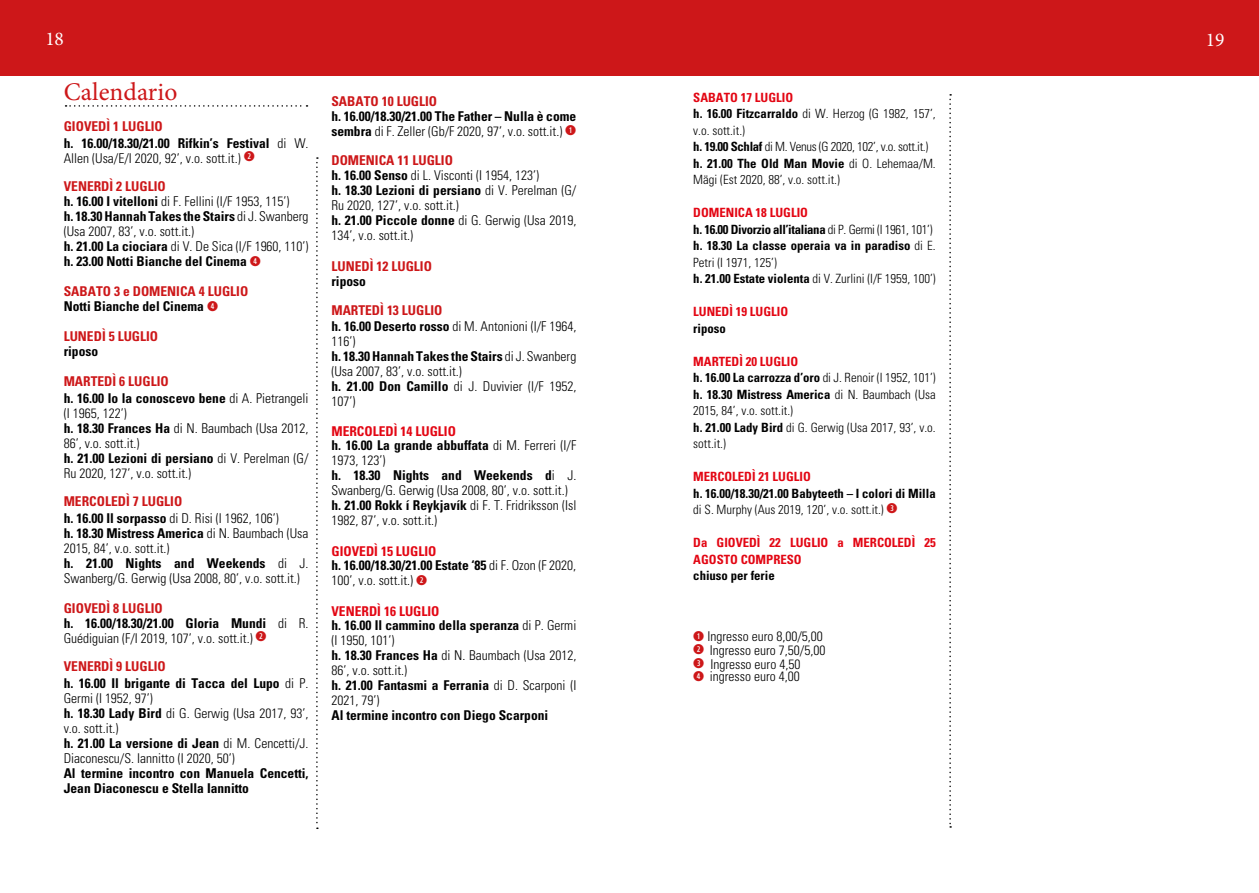
<style>
.page{position:relative;width:1259px;height:893px;background:#fff}
.page>*{position:absolute;margin:0;border:0;box-sizing:border-box;transform-origin:0 0}
.t1{font:25.5px "Minion Pro";color:#cd1719}
.t2{font:19.5px "Minion Pro";color:#fff}
.t3{font:300 condensed 13.5px/15px "Univers";color:#000}
.t4{font:700 condensed 13.5px/15px "Univers";color:#000}
.t5{font:700 condensed 13.5px/15px "Univers";color:#cd1719}
.t6{font:300 condensed 12.75px/16.5px "Univers";color:#000}
.t7{font:700 condensed 12.75px/16.5px "Univers";color:#000}
.t8{font:700 condensed 12.75px/16.5px "Univers";color:#e30613}
.s1{color:#cd1719}
.s2{font-weight:300}
.s3{font-family:"Combi Numerals";font-stretch:normal;color:#cd1719}
.s4{color:#000}
.s5{font-family:"Combi Numerals";font-stretch:normal}
.s6{font-weight:700}
.s7{font-weight:700;color:#cd1719}
.s8{color:#e30613}
.s9{font-weight:700;color:#e30613}
.s10{font-family:"Combi Numerals";font-stretch:normal;font-size:13.5px;color:#cd1719}
.s11{font-family:"Combi Numerals";font-weight:700;font-stretch:normal;color:#cd1719}
</style>
<div class="page">
<svg style="left:316px;top:157px;width:2px;height:672px"></svg>
<svg style="left:66px;top:105px;width:241px;height:2px"></svg>
<div style="left:0;top:0;width:1259px;height:76px;background:#cd1719"></div>
<svg style="left:949px;top:94px;width:2px;height:734px"></svg>
<h2 class="t2" style="left:45px;top:26px;width:20px">18</h2>
<h1 class="t1" style="left:64px;top:75px;width:115px">Calendario</h1>
<p class="t4" style="left:64px;top:118px;width:246px;line-height:16.5px"><span class="s1">GIOVEDÌ 1 LUGLIO<br></span>h. 16.00/18.30/21.00 Rifkin’s Festival <span class="s2">di W.</span></p>
<p class="t3" style="left:64px;top:150px;width:178px">Allen (Usa/E/I 2020, 92’, v.o. sott.it.)</p>
<p class="t4" style="left:64px;top:179px;width:246px"><span class="s1">VENERDÌ 2 LUGLIO<br></span>h. 16.00 I vitelloni <span class="s2">di F. Fellini (I/F 1953, 115’)<br></span>h. 18.30 Hannah Takes the Stairs <span class="s2">di J. Swanberg (Usa 2007, 83’, v.o. sott.it.)<br></span>h. 21.00 La ciociara <span class="s2">di V. De Sica (I/F 1960, 110’) </span>h. 23.00 Notti Bianche del Cinema <span class="s3">R</span></p>
<p class="t5" style="left:64px;top:284px;width:186px">SABATO 3 e DOMENICA 4 LUGLIO<br><span class="s4">Notti Bianche del Cinema</span> <span class="s5">R</span></p>
<p class="t5" style="left:64px;top:329px;width:96px">LUNEDÌ 5 LUGLIO</p>
<p class="t4" style="left:64px;top:344px;width:36px">riposo</p>
<p class="t4" style="left:64px;top:373px;width:246px;line-height:16.5px"><span class="s1">MARTEDÌ 6 LUGLIO<br></span>h. 16.00 Io la conoscevo bene <span class="s2">di A. Pietrangeli</span></p>
<p class="t3" style="left:64px;top:405px;width:246px">(I 1965, 122’)<br><span class="s6">h. 18.30 Frances Ha</span> di N. Baumbach (Usa 2012,<br>86’, v.o. sott.it.)<br><span class="s6">h. 21.00 Lezioni di persiano</span> di V. Perelman (G/<br>Ru 2020, 127’, v.o. sott.it.)</p>
<p class="t3" style="left:64px;top:493px;width:217px;line-height:16.5px"><span class="s7">MERCOLEDÌ 7 LUGLIO<br></span><span class="s6">h. 16.00 Il sorpasso</span> di D. Risi (I 1962, 106’)</p>
<p class="t3" style="left:64px;top:525px;width:246px"><span class="s6">h. 18.30 Mistress America</span> di N. Baumbach (Usa 2015, 84’, v.o. sott.it.)<br><span class="s6">h. 21.00 Nights and Weekends</span> di J.<br>Swanberg/G. Gerwig (Usa 2008, 80’, v.o. sott.it.)</p>
<p class="t3" style="left:64px;top:600px;width:246px"><span class="s7">GIOVEDÌ 8 LUGLIO<br></span><span class="s6">h. 16.00/18.30/21.00 Gloria Mundi</span> di R.<br>Guédiguian (F/I 2019, 107’, v.o. sott.it.)</p>
<p class="t4" style="left:64px;top:658px;width:246px;line-height:16.5px"><span class="s1">VENERDÌ 9 LUGLIO<br></span>h. 16.00 Il brigante di Tacca del Lupo <span class="s2">di P.</span></p>
<p class="t3" style="left:64px;top:690px;width:246px">Germi (I 1952, 97’)<br><span class="s6">h. 18.30 Lady Bird</span> di G. Gerwig (Usa 2017, 93’, v.o. sott.it.)<br><span class="s6">h. 21.00 La versione di Jean</span> di M. Cencetti/J.<br>Diaconescu/S. Iannitto (I 2020, 50’)</p>
<p class="t4" style="left:64px;top:765px;width:246px">Al termine incontro con Manuela Cencetti,<br>Jean Diaconescu e Stella Iannitto</p>
<p class="t5" style="left:331px;top:94px;width:107px">SABATO 10 LUGLIO</p>
<p class="t4" style="left:331px;top:109px;width:246px">h. 16.00/18.30/21.00 The Father – Nulla è come sembra <span class="s2">di F. Zeller (Gb/F 2020, 97’, v.o. sott.it.)</span></p>
<p class="t3" style="left:331px;top:153px;width:246px"><span class="s7">DOMENICA 11 LUGLIO<br></span><span class="s6">h. 16.00 Senso</span> di L. Visconti (I 1954, 123’)<br><span class="s6">h. 18.30 Lezioni di persiano</span> di V. Perelman (G/ Ru 2020, 127’, v.o. sott.it.)<br><span class="s6">h. 21.00 Piccole donne</span> di G. Gerwig (Usa 2019, 134’, v.o. sott.it.)</p>
<p class="t5" style="left:331px;top:259px;width:102px">LUNEDÌ 12 LUGLIO</p>
<p class="t4" style="left:331px;top:274px;width:36px">riposo</p>
<p class="t3" style="left:331px;top:302px;width:246px;line-height:16.5px"><span class="s7">MARTEDÌ 13 LUGLIO<br></span><span class="s6">h. 16.00 Deserto rosso</span> di M. Antonioni (I/F 1964,</p>
<p class="t3" style="left:331px;top:334px;width:246px">116’)<br><span class="s6">h. 18.30 Hannah Takes the Stairs</span> di J. Swanberg (Usa 2007, 83’, v.o. sott.it.)<br><span class="s6">h. 21.00 Don Camillo</span> di J. Duvivier (I/F 1952,<br>107’)</p>
<p class="t4" style="left:331px;top:425px;width:246px;line-height:13.5px"><span class="s8">MERCOLEDÌ 14 LUGLIO<br></span>h. 16.00 La grande abbuffata <span class="s2">di M. Ferreri (I/F</span></p>
<p class="t3" style="left:331px;top:452px;width:246px">1973, 123’)<br><span class="s6">h. 18.30 Nights and Weekends d</span>i J.<br>Swanberg/G. Gerwig (Usa 2008, 80’, v.o. sott.it.) <span class="s6">h. 21.00 Rokk í Reykjavík</span> di F. T. Fridriksson (Isl 1982, 87’, v.o. sott.it.)</p>
<p class="t4" style="left:331px;top:545px;width:246px;line-height:13.5px"><span class="s8">GIOVEDÌ 15 LUGLIO<br></span>h. 16.00/18.30/21.00 Estate ‘85 <span class="s2">di F. Ozon (F 2020,</span></p>
<p class="t3" style="left:331px;top:572px;width:83px">100’, v.o. sott.it.)</p>
<p class="t4" style="left:331px;top:605px;width:246px;line-height:13.5px"><span class="s8">VENERDÌ 16 LUGLIO<br></span>h. 16.00 Il cammino della speranza <span class="s2">di P. Germi</span></p>
<p class="t3" style="left:331px;top:632px;width:246px">(I 1950, 101’)<br><span class="s6">h. 18.30 Frances Ha</span> di N. Baumbach (Usa 2012,<br>86’, v.o. sott.it.)<br><span class="s6">h. 21.00 Fantasmi a Ferrania</span> di D. Scarponi (I<br>2021, 79’)</p>
<p class="t4" style="left:331px;top:707px;width:218px">Al termine incontro con Diego Scarponi</p>
<p class="t6" style="left:693px;top:89px;width:244px"><span class="s9">SABATO 17 LUGLIO<br></span><span class="s6">h. 16.00 Fitzcarraldo</span> di W. Herzog (G 1982, 157’, v.o. sott.it.)<br><span class="s6">h. 19.00 Schlaf</span> di M. Venus (G 2020, 102’, v.o. sott.it.) <span class="s6">h. 21.00 The Old Man Movie</span> di O. Lehemaa/M.<br>Mägi (Est 2020, 88’, v.o. sott.it.)</p>
<p class="t7" style="left:693px;top:205px;width:244px"><span class="s8">DOMENICA 18 LUGLIO<br></span>h. 16.00 Divorzio all’italiana <span class="s2">di P. Germi (I 1961, 101’) </span>h. 18.30 La classe operaia va in paradiso <span class="s2">di E.<br>Petri (I 1971, 125’)<br></span>h. 21.00 Estate violenta <span class="s2">di V. Zurlini (I/F 1959, 100’)</span></p>
<p class="t8" style="left:693px;top:304px;width:96px">LUNEDÌ 19 LUGLIO</p>
<p class="t7" style="left:693px;top:320px;width:34px">riposo</p>
<p class="t6" style="left:693px;top:353px;width:244px"><span class="s9">MARTEDÌ 20 LUGLIO<br></span><span class="s6">h. 16.00 La carrozza d’oro</span> di J. Renoir (I 1952, 101’) <span class="s6">h. 18.30 Mistress America</span> di N. Baumbach (Usa 2015, 84’, v.o. sott.it.)<br><span class="s6">h. 21.00 Lady Bird</span> di G. Gerwig (Usa 2017, 93’, v.o. sott.it.)</p>
<p class="t8" style="left:693px;top:469px;width:119px">MERCOLEDÌ 21 LUGLIO</p>
<p class="t7" style="left:693px;top:485px;width:244px">h. 16.00/18.30/21.00 Babyteeth – I colori di Milla <span class="s2">di S. Murphy (Aus 2019, 120’, v.o. sott.it.)</span> <span class="s10">E</span></p>
<p class="t8" style="left:693px;top:535px;width:244px">Da GIOVEDÌ 22 LUGLIO a MERCOLEDÌ 25<br>AGOSTO COMPRESO</p>
<p class="t7" style="left:693px;top:568px;width:83px">chiuso per ferie</p>
<p class="t3" style="left:707px;top:628px;width:119px">Ingresso euro 8,00/5,00<br>Ingresso euro 7,50/5,00</p>
<p class="t3" style="left:693px;top:658px;width:109px;line-height:12px"><span class="s11">E</span> Ingresso euro 4,50<br><span class="s11">R</span> ingresso euro 4,00</p>
<h2 class="t2" style="left:1206px;top:27px;width:20px">19</h2>
</div>
